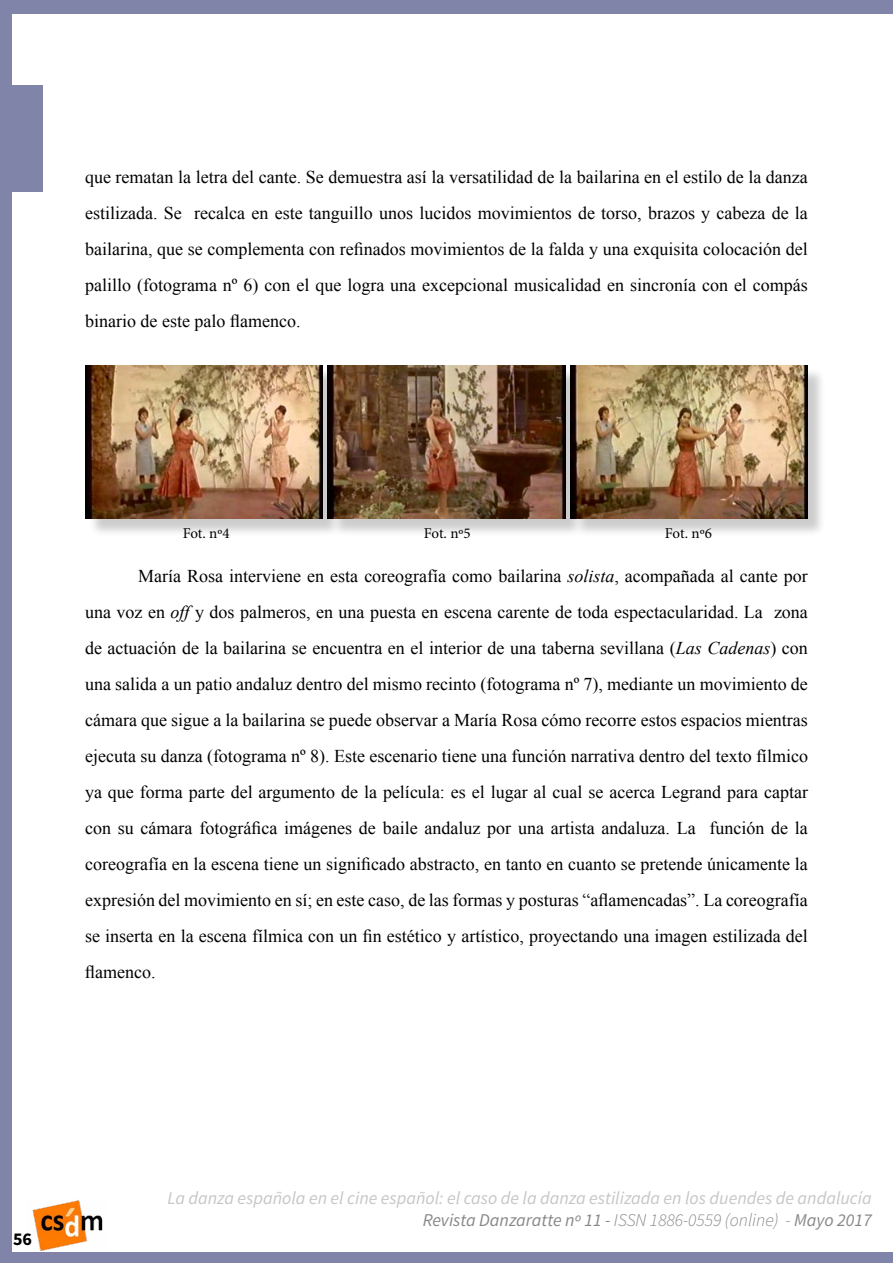
<style>
.page{position:relative;width:893px;height:1263px;background:#8084a8}
.page>*{position:absolute;margin:0;border:0;box-sizing:border-box;transform-origin:0 0}
.t1{font:18px/36px "Times New Roman";color:#000;text-align:justify}
.t2{font:italic 18px/21.6px "Source Sans Pro";color:#c6c6c6;text-align:right}
.t3{font:700 18px "Source Sans Pro";color:#000}
.t4{font:15px "Minion Pro";letter-spacing:-.005em;color:#000}
.s1{font-style:italic}
.s2{color:#878787}
.s3{font-weight:300;color:#878787}
</style>
<div class="page">
<div style="left:12px;top:14px;width:881px;height:1238px;background:#fff"></div>
<div style="left:0;top:85px;width:43px;height:107px;background:#8084a8"></div>
<hr style="left:892px;top:0;width:1px;height:1263px;background:#8084a8">
<img style="left:32px;top:1200px;width:71px;height:51px">
<div style="left:88px;top:367px;width:738px;height:170px;background:#000;opacity:.2"></div>
<img style="left:328px;top:365px;width:237px;height:153px">
<img style="left:570px;top:365px;width:237px;height:153px">
<img style="left:86px;top:365px;width:237px;height:153px">
<p class="t1" style="left:85px;top:159px;width:724px">que rematan la letra del cante. Se demuestra así la versatilidad de la bailarina en el estilo de la danza estilizada. Se recalca en este tanguillo unos lucidos movimientos de torso, brazos y cabeza de la bailarina, que se complementa con refinados movimientos de la falda y una exquisita colocación del palillo (fotograma nº 6) con el que logra una excepcional musicalidad en sincronía con el compás binario de este palo flamenco.</p>
<p class="t4" style="left:183px;top:523px;width:48px">Fot. nº4</p>
<p class="t4" style="left:424px;top:523px;width:48px">Fot. nº5</p>
<p class="t4" style="left:665px;top:523px;width:48px">Fot. nº6</p>
<p class="t1" style="left:85px;top:558px;width:724px;text-indent:53px">María Rosa interviene en esta coreografía como bailarina <span class="s1">solista</span>, acompañada al cante por una voz en <span class="s1">off</span> y dos palmeros, en una puesta en escena carente de toda espectacularidad. La zona de actuación de la bailarina se encuentra en el interior de una taberna sevillana (<span class="s1">Las Cadenas</span>) con una salida a un patio andaluz dentro del mismo recinto (fotograma nº 7), mediante un movimiento de cámara que sigue a la bailarina se puede observar a María Rosa cómo recorre estos espacios mientras ejecuta su danza (fotograma nº 8). Este escenario tiene una función narrativa dentro del texto fílmico ya que forma parte del argumento de la película: es el lugar al cual se acerca Legrand para captar con su cámara fotográfica imágenes de baile andaluz por una artista andaluza. La función de la coreografía en la escena tiene un significado abstracto, en tanto en cuanto se pretende únicamente la expresión del movimiento en sí; en este caso, de las formas y posturas “aflamencadas”. La coreografía se inserta en la escena fílmica con un fin estético y artístico, proyectando una imagen estilizada del flamenco.</p>
<p class="t3" style="left:13px;top:1227px;width:21px">56</p>
<p class="t2" style="left:167px;top:1188px;width:706px">La danza española en el cine español: el caso de la danza estilizada en los duendes de andalucía<br><span class="s2">Revista Danzaratte nº 11 -</span> <span class="s3">ISSN 1886-0559 (online) -</span> <span class="s2">Mayo 2017</span></p>
</div>
